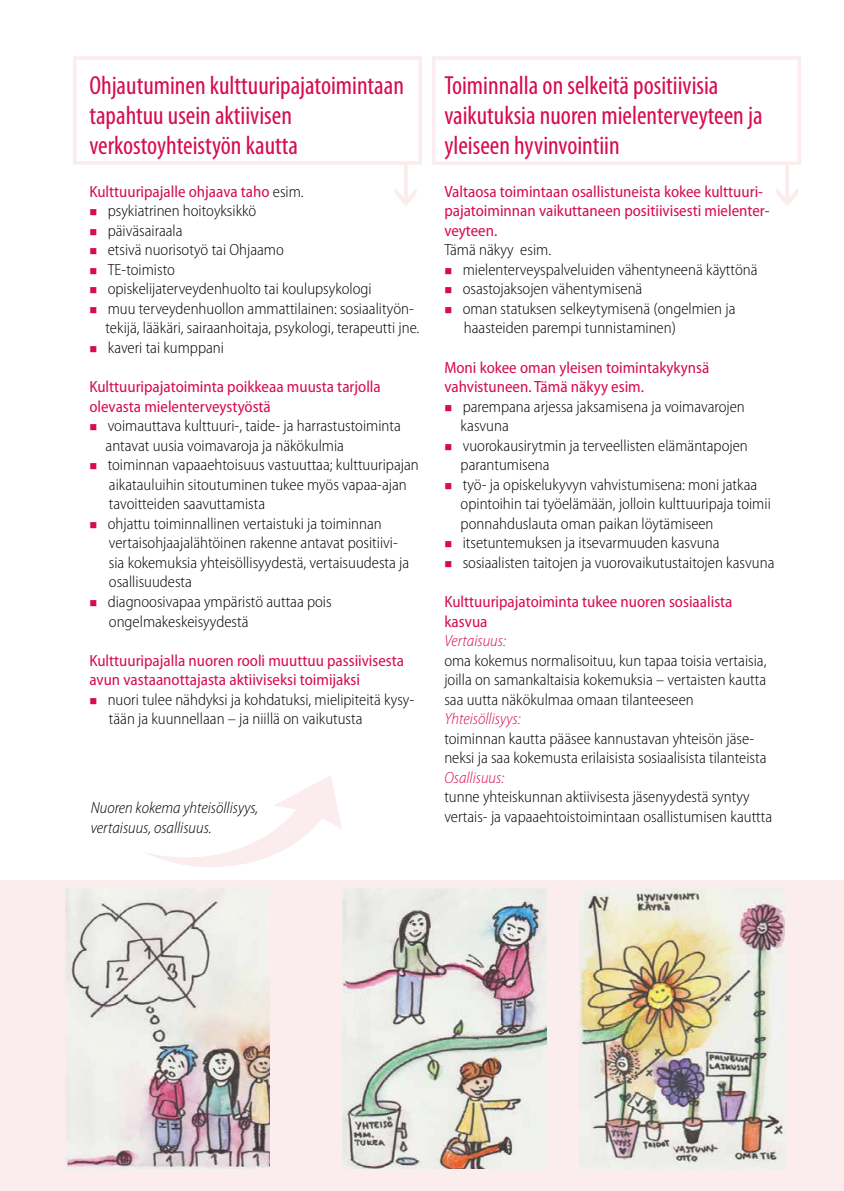
<style>
.page{position:relative;width:844px;height:1191px;background:#fff}
.page>*{position:absolute;margin:0;border:0;box-sizing:border-box;transform-origin:0 0}
.t1{font:condensed 26.25px/29.8px "Myriad Pro";color:#d60b52}
.t2{font:300 semi-condensed 16.28px/19.6px "Myriad Pro";color:#000}
.t3{font:semi-condensed 16.28px/19.6px "Myriad Pro";color:#d60b52}
.t4{font:italic 300 semi-condensed 16.28px/19.6px "Myriad Pro";color:#000}
.t5{font:italic 300 semi-condensed 16.28px "Myriad Pro";color:#d60b52}
.s1{font-weight:300;color:#000}
.s2{color:#d60b52}
</style>
<div class="page">
<svg style="left:145px;top:776px;width:197px;height:91px"></svg>
<div style="left:0;top:880px;width:843px;height:311px;background:#fbeced"></div>
<img style="left:66px;top:888px;width:204px;height:280px">
<img style="left:342px;top:888px;width:204px;height:280px">
<img style="left:579px;top:888px;width:205px;height:280px">
<div style="left:73px;top:56px;width:349px;height:109px;border:4px solid #fbeced"></div>
<div style="left:432px;top:56px;width:368px;height:109px;border:4px solid #fbeced"></div>
<svg style="left:395px;top:161px;width:21px;height:4px"></svg>
<svg style="left:776px;top:161px;width:21px;height:4px"></svg>
<h1 class="t1" style="left:89px;top:71px;width:316px">Ohjautuminen kulttuuripajatoimintaan tapahtuu usein aktiivisen verkostoyhteistyön kautta</h1>
<h1 class="t1" style="left:444px;top:71px;width:319px">Toiminnalla on selkeitä positiivisia vaikutuksia nuoren mielenterveyteen ja yleiseen hyvinvointiin</h1>
<p class="t3" style="left:89px;top:182px;width:216px">Kulttuuripajalle ohjaava taho <span class="s1">esim.</span></p>
<p class="t2" style="left:89px;top:201px;width:168px"><span class="s2">■</span> psykiatrinen hoitoyksikkö</p>
<p class="t2" style="left:89px;top:221px;width:95px"><span class="s2">■</span> päiväsairaala</p>
<p class="t2" style="left:89px;top:240px;width:196px"><span class="s2">■</span> etsivä nuorisotyö tai Ohjaamo</p>
<p class="t2" style="left:89px;top:260px;width:87px"><span class="s2">■</span> TE-toimisto</p>
<p class="t2" style="left:89px;top:279px;width:284px"><span class="s2">■</span> opiskelijaterveydenhuolto tai koulupsykologi</p>
<p class="t2" style="left:105px;top:299px;width:315px;text-indent:-16px"><span class="s2">■</span> muu terveydenhuollon ammattilainen: sosiaalityön&shy;tekijä, lääkäri, sairaanhoitaja, psykologi, terapeutti jne.</p>
<p class="t2" style="left:89px;top:338px;width:136px"><span class="s2">■</span> kaveri tai kumppani</p>
<p class="t3" style="left:89px;top:377px;width:293px">Kulttuuripajatoiminta poikkeaa muusta tarjolla olevasta mielenterveystyöstä</p>
<p class="t2" style="left:106px;top:416px;width:296px;text-indent:-16px"><span class="s2">■</span> voimauttava kulttuuri-, taide- ja harrastustoiminta antavat uusia voimavaroja ja näkökulmia</p>
<p class="t2" style="left:109px;top:455px;width:311px;text-indent:-20px"><span class="s2">■</span> toiminnan vapaaehtoisuus vastuuttaa; kulttuuripajan aikatauluihin sitoutuminen tukee myös vapaa-ajan tavoitteiden saavuttamista</p>
<p class="t2" style="left:109px;top:514px;width:302px;text-indent:-20px"><span class="s2">■</span> ohjattu toiminnallinen vertaistuki ja toiminnan vertaisohjaajalähtöinen rakenne antavat positiivi&shy;sia kokemuksia yhteisöllisyydestä, vertaisuudesta ja osallisuudesta</p>
<p class="t2" style="left:109px;top:592px;width:224px;text-indent:-20px"><span class="s2">■</span> diagnoosivapaa ympäristö auttaa pois ongelmakeskeisyydestä</p>
<p class="t3" style="left:89px;top:650px;width:316px">Kulttuuripajalla nuoren rooli muuttuu passiivisesta avun vastaanottajasta aktiiviseksi toimijaksi</p>
<p class="t2" style="left:109px;top:690px;width:307px;text-indent:-20px"><span class="s2">■</span> nuori tulee nähdyksi ja kohdatuksi, mielipiteitä kysy&shy;tään ja kuunnellaan – ja niillä on vaikutusta</p>
<p class="t3" style="left:444px;top:182px;width:326px">Valtaosa toimintaan osallistuneista kokee kulttuuri&shy;pajatoiminnan vaikuttaneen positiivisesti mielenter&shy;veyteen.</p>
<p class="t2" style="left:444px;top:240px;width:108px">Tämä näkyy esim.</p>
<p class="t2" style="left:444px;top:260px;width:314px"><span class="s2">■</span> mielenterveyspalveluiden vähentyneenä käyttönä</p>
<p class="t2" style="left:444px;top:279px;width:199px"><span class="s2">■</span> osastojaksojen vähentymisenä</p>
<p class="t2" style="left:464px;top:299px;width:273px;text-indent:-20px"><span class="s2">■</span> oman statuksen selkeytymisenä (ongelmien ja haasteiden parempi tunnistaminen)</p>
<p class="t3" style="left:444px;top:357px;width:266px">Moni kokee oman yleisen toimintakykynsä vahvistuneen. Tämä näkyy esim.</p>
<p class="t2" style="left:460px;top:397px;width:285px;text-indent:-16px"><span class="s2">■</span> parempana arjessa jaksamisena ja voimavarojen kasvuna</p>
<p class="t2" style="left:460px;top:436px;width:288px;text-indent:-16px"><span class="s2">■</span> vuorokausirytmin ja terveellisten elämäntapojen parantumisena</p>
<p class="t2" style="left:460px;top:475px;width:311px;text-indent:-16px"><span class="s2">■</span> työ- ja opiskelukyvyn vahvistumisena: moni jatkaa opintoihin tai työelämään, jolloin kulttuuripaja toimii ponnahduslauta oman paikan löytämiseen</p>
<p class="t2" style="left:444px;top:533px;width:276px"><span class="s2">■</span> itsetuntemuksen ja itsevarmuuden kasvuna</p>
<p class="t2" style="left:444px;top:553px;width:331px"><span class="s2">■</span> sosiaalisten taitojen ja vuorovaikutustaitojen kasvuna</p>
<p class="t3" style="left:444px;top:592px;width:290px">Kulttuuripajatoiminta tukee nuoren sosiaalista kasvua</p>
<p class="t5" style="left:444px;top:632px;width:63px">Vertaisuus:</p>
<p class="t2" style="left:444px;top:650px;width:323px;text-align:justify">oma kokemus normalisoituu, kun tapaa toisia vertaisia, joilla on samankaltaisia kokemuksia – vertaisten kautta saa uutta näkökulmaa omaan tilanteeseen</p>
<p class="t5" style="left:444px;top:710px;width:78px">Yhteisöllisyys:</p>
<p class="t2" style="left:444px;top:729px;width:323px">toiminnan kautta pääsee kannustavan yhteisön jäse&shy;neksi ja saa kokemusta erilaisista sosiaalisista tilanteista</p>
<p class="t5" style="left:444px;top:768px;width:61px">Osallisuus:</p>
<p class="t2" style="left:444px;top:787px;width:329px">tunne yhteiskunnan aktiivisesta jäsenyydestä syntyy vertais- ja vapaaehtoistoimintaan osallistumisen kauttta</p>
<p class="t4" style="left:91px;top:798px;width:169px">Nuoren kokema yhteisöllisyys, vertaisuus, osallisuus.</p>
</div>
